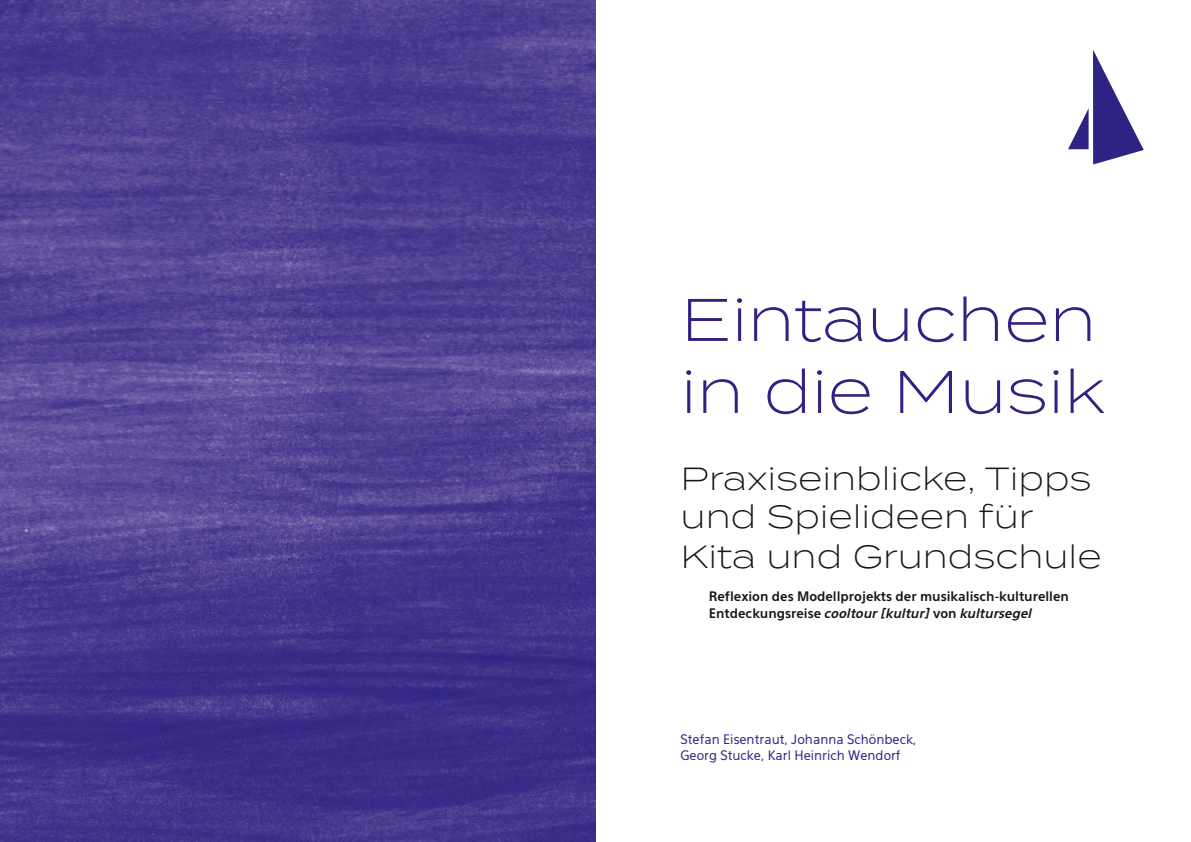
<style>
.page{position:relative;width:1191px;height:842px;background:#fff}
.page>*{position:absolute;margin:0;border:0;box-sizing:border-box;transform-origin:0 0}
.t1{font:300 60px/72px "Termina";color:#2e2382}
.t2{font:300 32px/39px "Termina";color:#181716}
.t3{font:700 13px/17px "Eau Sans";color:#181716}
.t4{font:13px/15.6px "Eau Sans";color:#2e2382}
.s1{font-style:italic}
</style>
<div class="page">
<img style="left:0;top:0;width:595px;height:842px">
<svg style="left:1068px;top:50px;width:76px;height:114px"></svg>
<h1 class="t1" style="left:680px;top:281px;width:426px">Eintauchen in die Musik</h1>
<h2 class="t2" style="left:680px;top:457px;width:422px">Praxiseinblicke, Tipps und Spielideen für<br>Kita und Grundschule</h2>
<p class="t3" style="left:709px;top:587px;width:361px">Reflexion des Modellprojekts der musikalisch-kulturellen<br>Entdeckungsreise <span class="s1">cooltour [kultur]</span> von <span class="s1">kultursegel</span></p>
<p class="t4" style="left:680px;top:732px;width:237px">Stefan Eisentraut, Johanna Schönbeck,<br>Georg Stucke, Karl Heinrich Wendorf</p>
</div>
